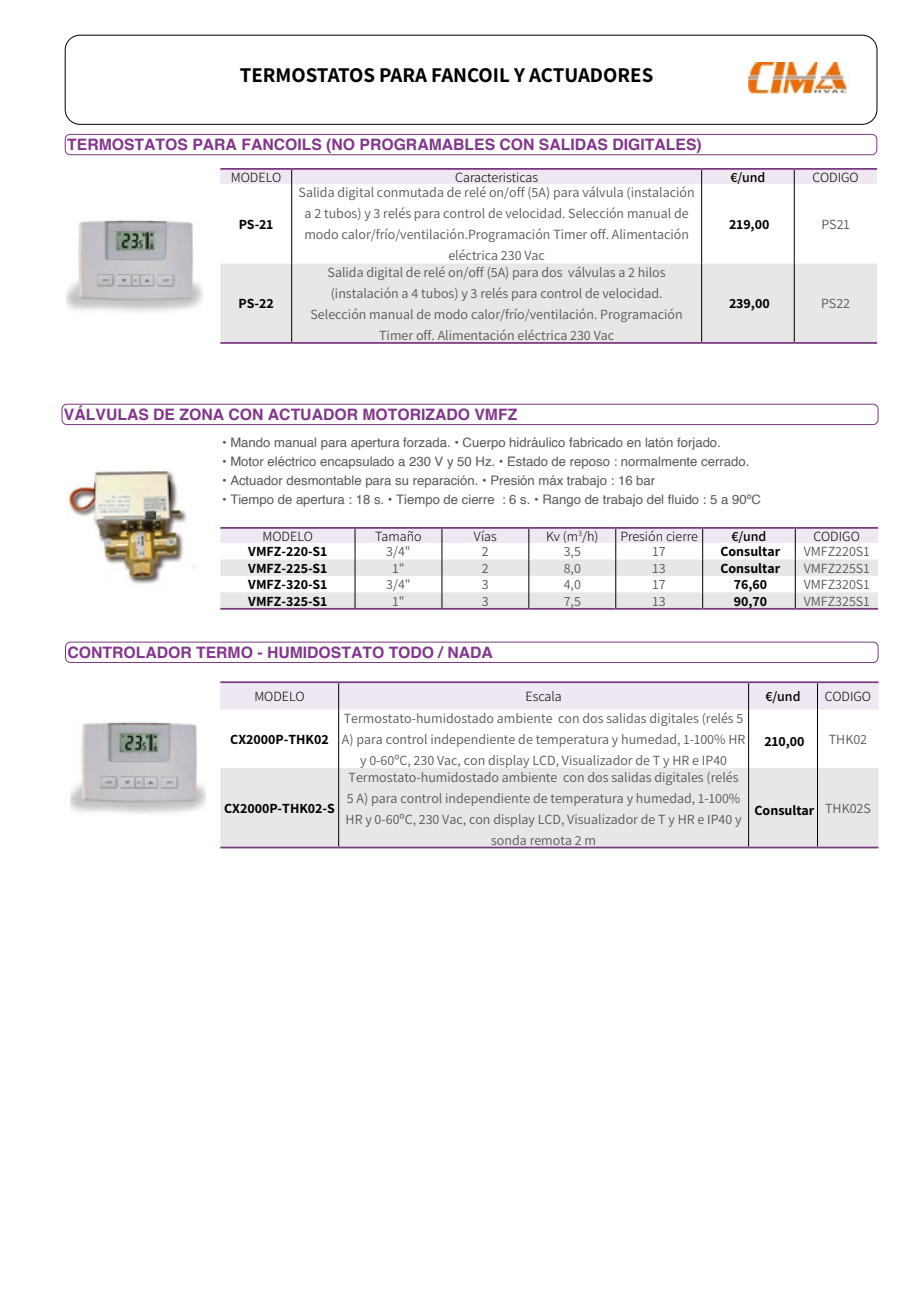
<style>
.page{position:relative;width:918px;height:1315px;background:#fff}
.page>*{position:absolute;margin:0;border:0;box-sizing:border-box;transform-origin:0 0}
.t1{font:700 21px "Assistant";color:#000}
.t2{font:700 15.75px "Helvetica";color:#82368c}
.t3{font:14px/21px "Assistant";color:#575756;text-align:center}
.t4{font:700 14px "Assistant";color:#000}
.t5{font:300 14px "Assistant";color:#000}
.t6{font:200 14px "Assistant";color:#000}
.t7{font:600 14px "Assistant";color:#000}
.t8{font:13.12px "Helvetica";color:#575756}
.s1{font-weight:400;color:#575756}
</style>
<div class="page">
<div style="left:65px;top:35px;width:812px;height:90px;border:1px solid #000;border-radius:15px"></div>
<img style="left:749px;top:63px;width:99px;height:31px">
<img style="left:67px;top:220px;width:135px;height:92px">
<div style="left:65px;top:134px;width:812px;height:21px;border:1px solid #7a3a81;border-radius:5px"></div>
<div style="left:220px;top:263px;width:657px;height:79px;background:#e7e7e7"></div>
<hr style="left:291px;top:184px;width:1px;height:79px;background:#000">
<hr style="left:701px;top:184px;width:1px;height:79px;background:#000">
<hr style="left:794px;top:184px;width:1px;height:79px;background:#000">
<hr style="left:291px;top:263px;width:1px;height:79px;background:#000">
<hr style="left:701px;top:263px;width:1px;height:79px;background:#000">
<hr style="left:794px;top:263px;width:1px;height:79px;background:#000">
<div style="left:220px;top:170px;width:657px;height:14px;background:#efe8f2"></div>
<hr style="left:220px;top:168px;width:72px;height:2px;background:#7a3a81">
<hr style="left:292px;top:168px;width:409px;height:2px;background:#7a3a81">
<hr style="left:701px;top:168px;width:93px;height:2px;background:#7a3a81">
<hr style="left:794px;top:168px;width:83px;height:2px;background:#7a3a81">
<hr style="left:220px;top:342px;width:72px;height:2px;background:#7a3a81">
<hr style="left:292px;top:342px;width:409px;height:2px;background:#7a3a81">
<hr style="left:701px;top:342px;width:93px;height:2px;background:#7a3a81">
<hr style="left:794px;top:342px;width:83px;height:2px;background:#7a3a81">
<div style="left:220px;top:768px;width:658px;height:78px;background:#e7e7e7"></div>
<hr style="left:338px;top:709px;width:1px;height:59px;background:#000">
<hr style="left:748px;top:709px;width:1px;height:59px;background:#000">
<hr style="left:817px;top:709px;width:1px;height:59px;background:#000">
<hr style="left:338px;top:768px;width:1px;height:78px;background:#000">
<hr style="left:748px;top:768px;width:1px;height:78px;background:#000">
<hr style="left:817px;top:768px;width:1px;height:78px;background:#000">
<div style="left:220px;top:683px;width:658px;height:26px;background:#efe8f2"></div>
<hr style="left:220px;top:681px;width:119px;height:2px;background:#7a3a81">
<hr style="left:339px;top:681px;width:409px;height:2px;background:#7a3a81">
<hr style="left:748px;top:681px;width:69px;height:2px;background:#7a3a81">
<hr style="left:817px;top:681px;width:61px;height:2px;background:#7a3a81">
<hr style="left:220px;top:846px;width:119px;height:2px;background:#7a3a81">
<hr style="left:339px;top:846px;width:409px;height:2px;background:#7a3a81">
<hr style="left:748px;top:846px;width:69px;height:2px;background:#7a3a81">
<hr style="left:817px;top:846px;width:61px;height:2px;background:#7a3a81">
<svg style="left:220px;top:529px;width:658px;height:79px"></svg>
<hr style="left:220px;top:527px;width:135px;height:2px;background:#7a3a81">
<hr style="left:355px;top:527px;width:87px;height:2px;background:#7a3a81">
<hr style="left:442px;top:527px;width:87px;height:2px;background:#7a3a81">
<hr style="left:529px;top:527px;width:87px;height:2px;background:#7a3a81">
<hr style="left:616px;top:527px;width:86px;height:2px;background:#7a3a81">
<hr style="left:702px;top:527px;width:93px;height:2px;background:#7a3a81">
<hr style="left:795px;top:527px;width:83px;height:2px;background:#7a3a81">
<hr style="left:220px;top:608px;width:135px;height:2px;background:#7a3a81">
<hr style="left:355px;top:608px;width:87px;height:2px;background:#7a3a81">
<hr style="left:442px;top:608px;width:87px;height:2px;background:#7a3a81">
<hr style="left:529px;top:608px;width:87px;height:2px;background:#7a3a81">
<hr style="left:616px;top:608px;width:86px;height:2px;background:#7a3a81">
<hr style="left:702px;top:608px;width:93px;height:2px;background:#7a3a81">
<hr style="left:795px;top:608px;width:83px;height:2px;background:#7a3a81">
<img style="left:68px;top:470px;width:128px;height:114px">
<div style="left:62px;top:404px;width:816px;height:21px;border:1px solid #7a3a81;border-radius:5px"></div>
<img style="left:70px;top:722px;width:135px;height:92px">
<div style="left:65px;top:642px;width:813px;height:20px;border:1px solid #7a3a81;border-radius:5px"></div>
<h1 class="t1" style="left:240px;top:60px;width:415px">TERMOSTATOS PARA FANCOIL Y ACTUADORES</h1>
<p class="t2" style="left:67px;top:132px;width:636px">TERMOSTATOS PARA FANCOILS (NO PROGRAMABLES CON SALIDAS DIGITALES)</p>
<p class="t5" style="left:231px;top:168px;width:52px">MODELO</p>
<p class="t5" style="left:455px;top:168px;width:84px">Caracteristicas</p>
<p class="t7" style="left:730px;top:168px;width:36px">€/und</p>
<p class="t5" style="left:812px;top:168px;width:48px">CODIGO</p>
<p class="t4" style="left:239px;top:215px;width:36px">PS-21</p>
<p class="t3" style="left:299px;top:182px;width:397px">Salida digital conmutada de relé on/off (5A) para válvula (instalación a 2 tubos) y 3 relés para control de velocidad. Selección manual de modo calor/frío/ventilación.Programación Timer off. Alimentación eléctrica 230 Vac</p>
<p class="t4" style="left:729px;top:215px;width:42px">219,00</p>
<p class="t3" style="left:821px;top:213px;width:30px">PS21</p>
<p class="t4" style="left:238px;top:294px;width:37px">PS-22</p>
<p class="t3" style="left:310px;top:261px;width:374px">Salida digital de relé on/off (5A) para dos válvulas a 2 hilos (instalación a 4 tubos) y 3 relés para control de velocidad.<br>Selección manual de modo calor/frío/ventilación. Programación Timer off. Alimentación eléctrica 230 Vac</p>
<p class="t2" style="left:64px;top:402px;width:455px">VÁLVULAS DE ZONA CON ACTUADOR MOTORIZADO VMFZ</p>
<p class="t4" style="left:729px;top:294px;width:42px">239,00</p>
<p class="t3" style="left:821px;top:293px;width:31px">PS22</p>
<p class="t8" style="left:222px;top:432px;width:500px">• Mando manual para apertura forzada. • Cuerpo hidráulico fabricado en latón forjado.</p>
<p class="t8" style="left:222px;top:451px;width:529px">• Motor eléctrico encapsulado a 230 V y 50 Hz. • Estado de reposo : normalmente cerrado.</p>
<p class="t8" style="left:222px;top:470px;width:435px">• Actuador desmontable para su reparación. • Presión máx trabajo : 16 bar</p>
<p class="t8" style="left:222px;top:490px;width:540px">• Tiempo de apertura : 18 s. • Tiempo de cierre : 6 s. • Rango de trabajo del fluido : 5 a 90ºC</p>
<p class="t5" style="left:262px;top:526px;width:52px">MODELO</p>
<p class="t5" style="left:375px;top:526px;width:48px">Tamaño</p>
<p class="t5" style="left:474px;top:526px;width:25px">Vías</p>
<p class="t5" style="left:546px;top:526px;width:54px">Kv (m<sup>3</sup>/h)</p>
<p class="t5" style="left:620px;top:526px;width:79px">Presión cierre</p>
<p class="t7" style="left:731px;top:526px;width:36px">€/und</p>
<p class="t5" style="left:813px;top:526px;width:48px">CODIGO</p>
<p class="t4" style="left:248px;top:542px;width:80px">VMFZ-220-S1</p>
<p class="t3" style="left:386px;top:540px;width:26px">3/4"</p>
<p class="t3" style="left:482px;top:540px;width:8px">2</p>
<p class="t3" style="left:564px;top:540px;width:19px">3,5</p>
<p class="t3" style="left:652px;top:540px;width:15px">17</p>
<p class="t4" style="left:720px;top:542px;width:61px">Consultar</p>
<p class="t3" style="left:803px;top:540px;width:68px">VMFZ220S1</p>
<p class="t4" style="left:248px;top:558px;width:80px">VMFZ-225-S1</p>
<p class="t3" style="left:392px;top:557px;width:14px">1"</p>
<p class="t3" style="left:482px;top:557px;width:8px">2</p>
<p class="t3" style="left:564px;top:557px;width:19px">8,0</p>
<p class="t3" style="left:652px;top:557px;width:15px">13</p>
<p class="t4" style="left:720px;top:558px;width:61px">Consultar</p>
<p class="t3" style="left:803px;top:557px;width:68px">VMFZ225S1</p>
<p class="t4" style="left:248px;top:575px;width:80px">VMFZ-320-S1</p>
<p class="t3" style="left:386px;top:573px;width:26px">3/4"</p>
<p class="t3" style="left:482px;top:573px;width:8px">3</p>
<p class="t3" style="left:564px;top:573px;width:19px">4,0</p>
<p class="t3" style="left:652px;top:573px;width:15px">17</p>
<p class="t4" style="left:733px;top:575px;width:35px">76,60</p>
<p class="t3" style="left:803px;top:573px;width:68px">VMFZ320S1</p>
<p class="t4" style="left:248px;top:591px;width:80px">VMFZ-325-S1</p>
<p class="t3" style="left:392px;top:590px;width:14px">1"</p>
<p class="t3" style="left:482px;top:590px;width:8px">3</p>
<p class="t3" style="left:564px;top:590px;width:19px">7,5</p>
<p class="t3" style="left:652px;top:590px;width:15px">13</p>
<p class="t4" style="left:733px;top:591px;width:35px">90,70</p>
<p class="t3" style="left:803px;top:590px;width:68px">VMFZ325S1</p>
<p class="t2" style="left:67px;top:640px;width:427px">CONTROLADOR TERMO - HUMIDOSTATO TODO / NADA</p>
<p class="t5" style="left:254px;top:687px;width:52px">MODELO</p>
<p class="t5" style="left:525px;top:687px;width:38px">Escala</p>
<p class="t7" style="left:765px;top:687px;width:36px">€/und</p>
<p class="t5" style="left:825px;top:687px;width:48px">CODIGO</p>
<p class="t4" style="left:230px;top:730px;width:100px">CX2000P-THK02</p>
<p class="t3" style="left:342px;top:707px;width:405px">Termostato-humidostado ambiente con dos salidas digitales (relés 5<br>A) para control independiente de temperatura y humedad, 1-100% HR y 0-60ºC, 230 Vac, con display LCD, Visualizador de T y HR e IP40</p>
<p class="t6" style="left:764px;top:731px;width:42px">210,00</p>
<p class="t3" style="left:829px;top:728px;width:40px">THK02</p>
<p class="t4" style="left:224px;top:798px;width:112px">CX2000P-THK02-S</p>
<p class="t3" style="left:346px;top:765px;width:397px">Termostato-humidostado ambiente con dos salidas digitales (relés 5 A) para control independiente de temperatura y humedad, 1-100% HR y 0-60ºC, 230 Vac, con display LCD, Visualizador de T y HR e IP40 y sonda remota 2 m</p>
<p class="t6" style="left:754px;top:800px;width:118px">Consultar <span class="s1">THK02S</span></p>
</div>
